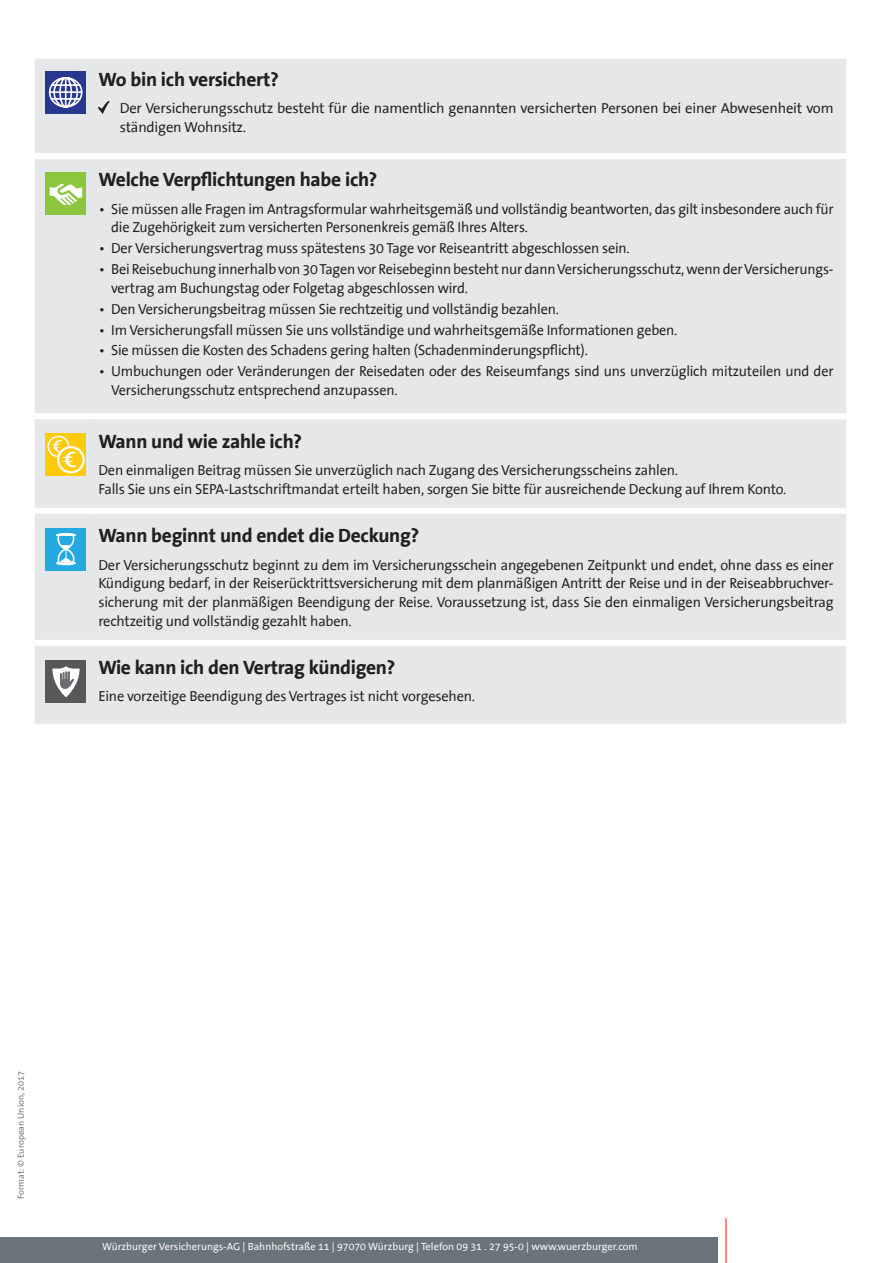
<style>
.page{position:relative;width:893px;height:1263px;background:#fff}
.page>*{position:absolute;margin:0;border:0;box-sizing:border-box;transform-origin:0 0}
.t1{font:700 19.5px "The Sans Office Unicode";letter-spacing:-.015em;color:#231f20}
.t2{font:14.7px/18.8px "The Sans Office Unicode";letter-spacing:-.015em;color:#231f20}
.t3{font:10.5px "The Sans Office Unicode";color:#fff}
.t4{font:9px "The Sans Office Unicode";color:#6a747b}
</style>
<div class="page">
<div style="left:0;top:1238px;width:717px;height:25px;background:#6a747b"></div>
<div style="left:35px;top:59px;width:811px;height:665px;background:#e6e7e9"></div>
<div style="left:94px;top:413px;width:752px;height:6px;background:#fff"></div>
<div style="left:94px;top:508px;width:752px;height:6px;background:#fff"></div>
<div style="left:94px;top:640px;width:752px;height:6px;background:#fff"></div>
<div style="left:35px;top:413px;width:59px;height:6px;background:#fff"></div>
<div style="left:35px;top:508px;width:59px;height:6px;background:#fff"></div>
<div style="left:35px;top:640px;width:59px;height:6px;background:#fff"></div>
<div style="left:45px;top:71px;width:41px;height:43px;background:#283890"></div>
<svg style="left:48px;top:77px;width:35px;height:31px"></svg>
<svg style="left:98px;top:101px;width:11px;height:12px"></svg>
<div style="left:45px;top:172px;width:41px;height:42px;background:#8bc63e"></div>
<svg style="left:50px;top:183px;width:33px;height:23px"></svg>
<div style="left:45px;top:433px;width:41px;height:43px;background:#feca0a"></div>
<div style="left:48px;top:436px;width:21px;height:21px;border:2px solid #fff;border-radius:50%"></div>
<svg style="left:58px;top:447px;width:26px;height:25px"></svg>
<div style="left:57px;top:446px;width:28px;height:27px;border:2px solid #fff;border-radius:50%"></div>
<svg style="left:51px;top:439px;width:26px;height:30px"></svg>
<div style="left:45px;top:528px;width:41px;height:42px;background:#24aae1"></div>
<svg style="left:56px;top:533px;width:20px;height:32px"></svg>
<div style="left:45px;top:660px;width:41px;height:42px;background:#57585a"></div>
<svg style="left:52px;top:666px;width:28px;height:31px"></svg>
<hr style="left:725px;top:1218px;width:2px;height:45px;background:#f2664f">
<h1 class="t1" style="left:98px;top:68px;width:182px">Wo bin ich versichert?</h1>
<p class="t2" style="left:120px;top:99px;width:715px">Der Versicherungsschutz besteht für die namentlich genannten versicherten Personen bei einer Abwesenheit vom ständigen Wohnsitz.</p>
<h1 class="t1" style="left:98px;top:169px;width:281px">Welche Verpflichtungen habe ich?</h1>
<p class="t2" style="left:111px;top:200px;width:724px;text-indent:-13px">• Sie müssen alle Fragen im Antragsformular wahrheitsgemäß und vollständig beantworten, das gilt insbesondere auch für die Zugehörigkeit zum versicherten Personenkreis gemäß Ihres Alters.</p>
<p class="t2" style="left:98px;top:239px;width:533px">• Der Versicherungsvertrag muss spätestens 30 Tage vor Reiseantritt abgeschlossen sein.</p>
<p class="t2" style="left:111px;top:260px;width:724px;text-indent:-13px">• Bei Reisebuchung innerhalb von 30 Tagen vor Reisebeginn besteht nur dann Versicherungsschutz, wenn der Versicherungs&shy;vertrag am Buchungstag oder Folgetag abgeschlossen wird.</p>
<p class="t2" style="left:98px;top:300px;width:462px">• Den Versicherungsbeitrag müssen Sie rechtzeitig und vollständig bezahlen.</p>
<p class="t2" style="left:98px;top:321px;width:580px">• Im Versicherungsfall müssen Sie uns vollständige und wahrheitsgemäße Informationen geben.</p>
<p class="t2" style="left:98px;top:341px;width:491px">• Sie müssen die Kosten des Schadens gering halten (Schadenminderungspflicht).</p>
<p class="t2" style="left:111px;top:362px;width:724px;text-indent:-13px">• Umbuchungen oder Veränderungen der Reisedaten oder des Reiseumfangs sind uns unverzüglich mitzuteilen und der<br>Versicherungsschutz entsprechend anzupassen.</p>
<h1 class="t1" style="left:98px;top:430px;width:205px">Wann und wie zahle ich?</h1>
<p class="t2" style="left:98px;top:461px;width:689px">Den einmaligen Beitrag müssen Sie unverzüglich nach Zugang des Versicherungsscheins zahlen.<br>Falls Sie uns ein SEPA-Lastschriftmandat erteilt haben, sorgen Sie bitte für ausreichende Deckung auf Ihrem Konto.</p>
<h1 class="t1" style="left:98px;top:525px;width:322px">Wann beginnt und endet die Deckung?</h1>
<p class="t2" style="left:98px;top:555px;width:737px;text-align:justify">Der Versicherungsschutz beginnt zu dem im Versicherungsschein angegebenen Zeitpunkt und endet, ohne dass es einer Kündigung bedarf, in der Reiserücktrittsversicherung mit dem planmäßigen Antritt der Reise und in der Reiseabbruchver&shy;sicherung mit der planmäßigen Beendigung der Reise. Voraussetzung ist, dass Sie den einmaligen Versicherungsbeitrag rechtzeitig und vollständig gezahlt haben.</p>
<h1 class="t1" style="left:98px;top:656px;width:298px">Wie kann ich den Vertrag kündigen?</h1>
<p class="t2" style="left:98px;top:687px;width:378px">Eine vorzeitige Beendigung des Vertrages ist nicht vorgesehen.</p>
<p class="t4" style="left:16px;top:1199px;width:130px;rotate:-90deg">Format: © European Union, 2017</p>
<p class="t3" style="left:102px;top:1240px;width:537px">Würzburger Versicherungs-AG | Bahnhofstraße 11 | 97070 Würzburg | Telefon 09 31 . 27 95-0 | www.wuerzburger.com</p>
</div>
